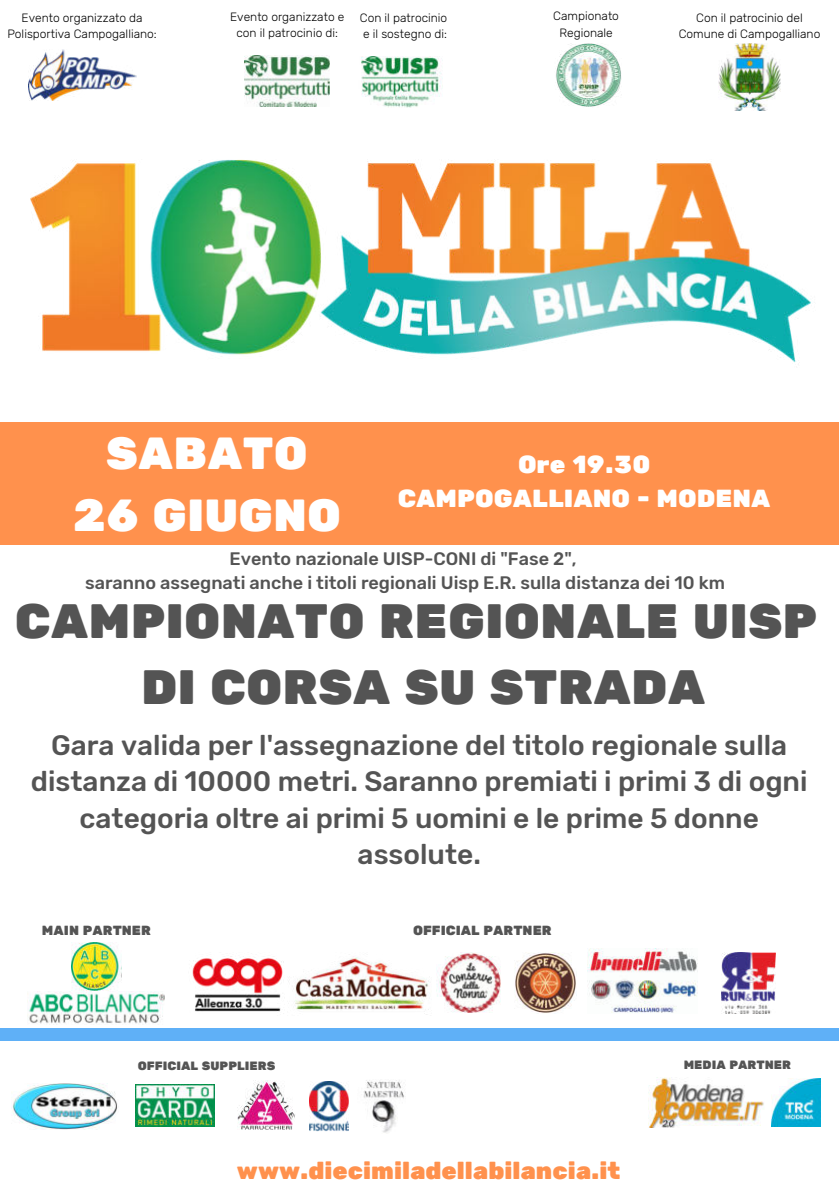
<style>
.page{position:relative;width:839px;height:1191px;background:#fff}
.page>*{position:absolute;margin:0;border:0;box-sizing:border-box;transform-origin:0 0}
.t1{font:48px/66px "Rubik One";color:#545454;text-align:center}
.t2{font:44.8px/62.2px "Rubik One";color:#fff;text-align:center}
.t3{font:500 28px/36.6px "Rubik";color:#545454;text-align:center}
.t4{font:24.6px/34.2px "Rubik One";color:#fff;text-align:center}
.t5{font:24px "Rubik One";color:#ff914d}
.t6{font:500 18px/24px "Rubik";color:#545454;text-align:center}
.t7{font:13.2px "Rubik One";color:#545454}
.t8{font:300 12px/16px "Rubik";color:#000;text-align:center}
.t9{font:12px "Rubik One";color:#545454}
</style>
<div class="page">
<div style="left:0;top:422px;width:838px;height:122px;background:#ff914d"></div>
<img style="left:28px;top:50px;width:108px;height:51px">
<img style="left:30px;top:159px;width:781px;height:204px">
<img style="left:244px;top:56px;width:86px;height:51px">
<img style="left:361px;top:56px;width:82px;height:52px">
<img style="left:771px;top:1078px;width:49px;height:48px">
<img style="left:648px;top:1078px;width:116px;height:49px">
<div style="left:0;top:1029px;width:838px;height:12px;background:#5fb0f7"></div>
<img style="left:71px;top:942px;width:50px;height:48px">
<img style="left:28px;top:991px;width:137px;height:33px">
<img style="left:587px;top:949px;width:110px;height:64px">
<img style="left:12px;top:1083px;width:105px;height:47px">
<img style="left:237px;top:1081px;width:58px;height:49px">
<img style="left:310px;top:1082px;width:39px;height:49px">
<img style="left:515px;top:952px;width:61px;height:62px">
<img style="left:721px;top:952px;width:54px;height:62px">
<img style="left:718px;top:43px;width:62px;height:68px">
<img style="left:437px;top:953px;width:64px;height:60px">
<img style="left:363px;top:1080px;width:41px;height:53px">
<img style="left:556px;top:43px;width:65px;height:64px">
<img style="left:288px;top:956px;width:141px;height:59px">
<img style="left:136px;top:1085px;width:78px;height:42px">
<img style="left:192px;top:956px;width:92px;height:56px">
<p class="t8" style="left:7px;top:10px;width:151px">Evento organizzato da<br>Polisportiva Campogalliano:</p>
<p class="t8" style="left:230px;top:9px;width:116px">Evento organizzato e con il patrocinio di:</p>
<p class="t8" style="left:553px;top:8px;width:67px;line-height:16.6px">Campionato<br>Regionale</p>
<p class="t8" style="left:360px;top:10px;width:89px;text-align:left">Con il patrocinio e il sostegno di:</p>
<p class="t8" style="left:678px;top:11px;width:143px;line-height:15.2px">Con il patrocinio del<br>Comune di Campogalliano</p>
<h2 class="t2" style="left:73px;top:424px;width:270px">SABATO<br>26 GIUGNO</h2>
<h3 class="t4" style="left:398px;top:448px;width:374px">Ore 19.30<br>CAMPOGALLIANO - MODENA</h3>
<h3 class="t6" style="left:85px;top:547px;width:641px">Evento nazionale UISP-CONI di "Fase 2",<br>saranno assegnati anche i titoli regionali Uisp E.R. sulla distanza dei 10 km</h3>
<h1 class="t1" style="left:15px;top:590px;width:804px">CAMPIONATO REGIONALE UISP<br>DI CORSA SU STRADA</h1>
<h3 class="t3" style="left:31px;top:728px;width:778px">Gara valida per l'assegnazione del titolo regionale sulla distanza di 10000 metri. Saranno premiati i primi 3 di ogni categoria oltre ai primi 5 uomini e le prime 5 donne assolute.</h3>
<p class="t7" style="left:42px;top:922px;width:110px">MAIN PARTNER</p>
<p class="t7" style="left:413px;top:922px;width:140px">OFFICIAL PARTNER</p>
<p class="t9" style="left:138px;top:1059px;width:139px">OFFICIAL SUPPLIERS</p>
<h3 class="t5" style="left:237px;top:1156px;width:385px">www.diecimiladellabilancia.it</h3>
<p class="t9" style="left:683px;top:1058px;width:109px">MEDIA PARTNER</p>
</div>
